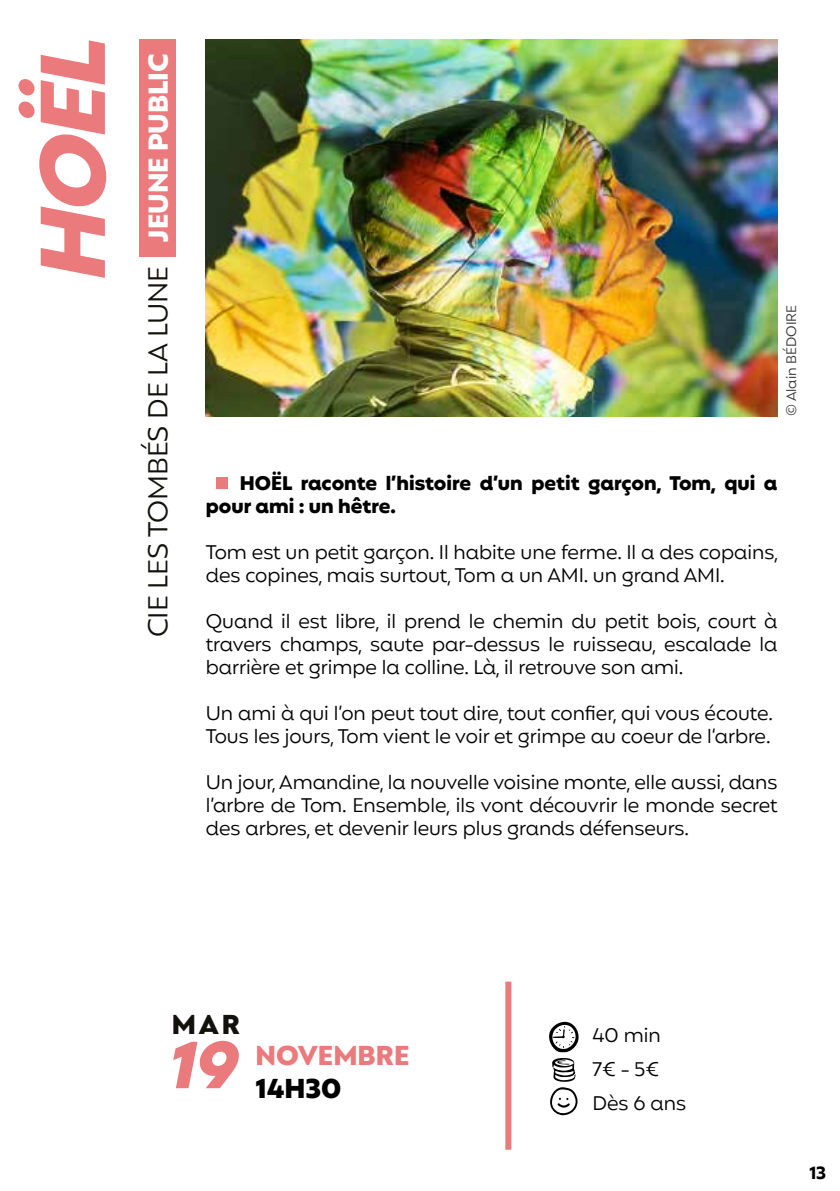
<style>
.page{position:relative;width:840px;height:1191px;background:#fff}
.page>*{position:absolute;margin:0;border:0;box-sizing:border-box;transform-origin:0 0}
.t1{font:italic 900 93px "Mangueira";color:#ea7a7c}
.t2{font:italic 900 67.4px "Mangueira";color:#ea7a7c}
.t3{font:27.8px "Mangueira";color:#12110c}
.t4{font:900 27.8px "Mangueira";color:#ea7a7c}
.t5{font:900 27.8px "Mangueira";color:#000}
.t6{font:900 27.8px "Mangueira";color:#12110c}
.t7{font:20px/23px "Mangueira";color:#000}
.t8{font:900 20px/23px "Mangueira";color:#000}
.t9{font:700 18px "Mangueira";color:#000}
.t10{font:14px "Mangueira";color:#363636}
.s1{font-weight:900;color:#fff}
</style>
<div class="page">
<div style="left:505px;top:981px;width:6px;height:168px;background:#ea7a7c"></div>
<div style="left:216px;top:477px;width:11px;height:12px;background:#ea7a7c"></div>
<div style="left:139px;top:39px;width:36px;height:217px;background:#ea7a7c"></div>
<svg style="left:549px;top:1021px;width:29px;height:94px"></svg>
<img style="left:206px;top:39px;width:571px;height:377px">
<h1 class="t1" style="left:12px;top:284px;width:270px;rotate:-90deg">HOËL</h1>
<h3 class="t3" style="left:139px;top:637px;width:585px;rotate:-90deg">CIE LES TOMBÉS DE LA LUNE <span class="s1">JEUNE PUBLIC</span></h3>
<p class="t10" style="left:781px;top:416px;width:113px;rotate:-90deg">© Alain BÉDOIRE</p>
<p class="t8" style="left:206px;top:473px;width:573px;text-indent:34px">HOËL raconte l’histoire d’un petit garçon, Tom, qui a pour ami : un hêtre.</p>
<p class="t7" style="left:206px;top:542px;width:573px">Tom est un petit garçon. Il habite une ferme. Il a des copains, des copines, mais surtout, Tom a un AMI. un grand AMI.</p>
<p class="t7" style="left:206px;top:611px;width:573px;text-align:justify">Quand il est libre, il prend le chemin du petit bois, court à travers champs, saute par-dessus le ruisseau, escalade la barrière et grimpe la colline. Là, il retrouve son ami.</p>
<p class="t7" style="left:206px;top:703px;width:568px">Un ami à qui l’on peut tout dire, tout confier, qui vous écoute.<br>Tous les jours, Tom vient le voir et grimpe au coeur de l’arbre.</p>
<p class="t7" style="left:206px;top:772px;width:573px;text-align:justify">Un jour, Amandine, la nouvelle voisine monte, elle aussi, dans l’arbre de Tom. Ensemble, ils vont découvrir le monde secret des arbres, et devenir leurs plus grands défenseurs.</p>
<h3 class="t6" style="left:172px;top:1006px;width:70px">MAR</h3>
<h2 class="t2" style="left:166px;top:1020px;width:90px">19</h2>
<h3 class="t4" style="left:255px;top:1037px;width:155px">NOVEMBRE</h3>
<h3 class="t5" style="left:255px;top:1070px;width:87px">14H30</h3>
<p class="t7" style="left:592px;top:1020px;width:95px;line-height:34px">40 min<br>7€ - 5€<br>Dès 6 ans</p>
<p class="t9" style="left:808px;top:1161px;width:18px">13</p>
</div>
